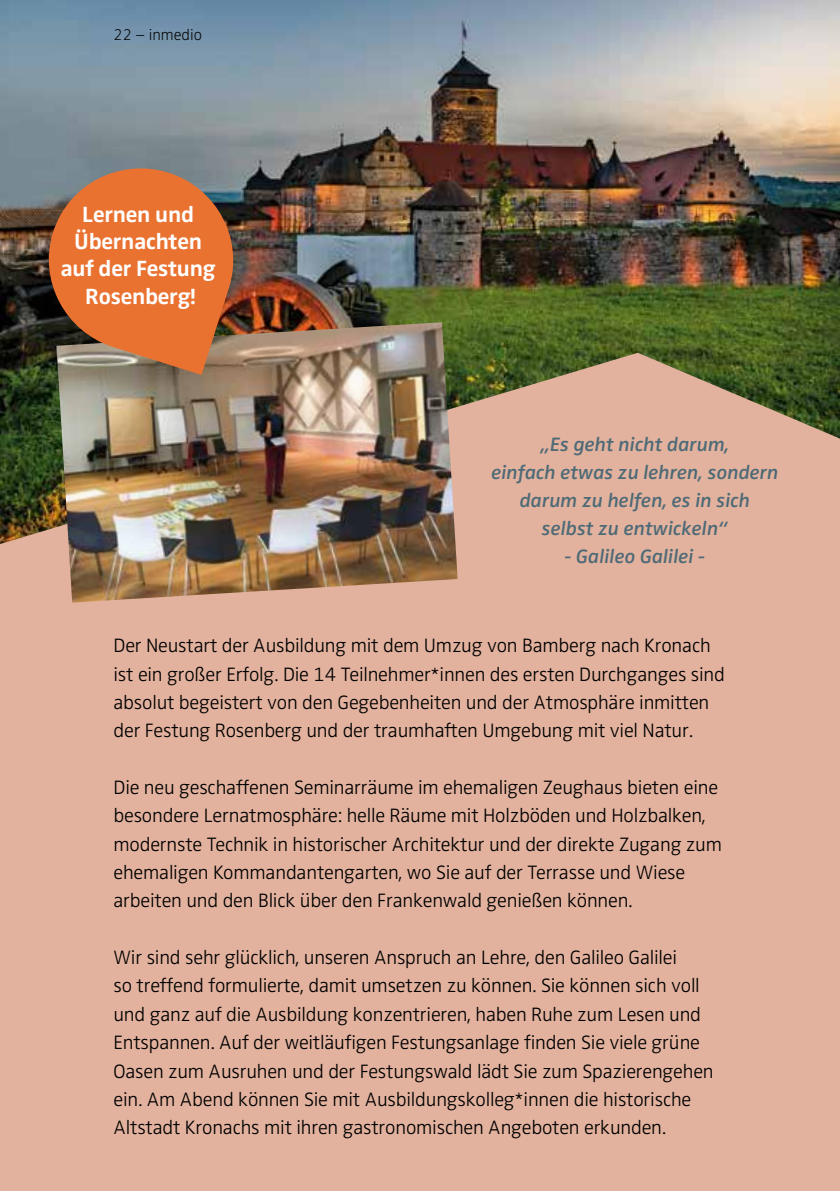
<style>
.page{position:relative;width:840px;height:1191px;background:#fff}
.page>*{position:absolute;margin:0;border:0;box-sizing:border-box;transform-origin:0 0}
.t1{font:22.8px/27.4px "Zwo w 6";letter-spacing:-.01em;color:#fff;text-align:center}
.t2{font:20px/28.4px "Zwo w 2";letter-spacing:-.01em;color:#000}
.t3{font:20px/28px "Zwo w 5 Italic";color:#4d6a76;text-align:center}
.t4{font:16px "Zwo w 1";color:#000}
</style>
<div class="page">
<img style="left:0;top:0;width:839px;height:353px">
<div style="left:0;top:353px;width:839px;height:838px;background:#e2b29e"></div>
<img style="left:56px;top:322px;width:401px;height:280px">
<svg style="left:38px;top:157px;width:206px;height:218px;background:#b96d42"></svg>
<p class="t4" style="left:113px;top:25px;width:90px">22 – inmedio</p>
<p class="t1" style="left:61px;top:200px;width:156px">Lernen und<br>Übernachten auf der Festung<br>Rosenberg!</p>
<p class="t3" style="left:491px;top:430px;width:288px">„Es geht nicht darum,<br>einfach etwas zu lehren, sondern darum zu helfen, es in sich<br>selbst zu entwickeln“</p>
<p class="t3" style="left:564px;top:542px;width:142px">- Galileo Galilei -</p>
<p class="t2" style="left:113px;top:631px;width:612px">Der Neustart der Ausbildung mit dem Umzug von Bamberg nach Kronach ist ein großer Erfolg. Die 14 Teilnehmer*innen des ersten Durchganges sind absolut begeistert von den Gegebenheiten und der Atmosphäre inmitten der Festung Rosenberg und der traumhaften Umgebung mit viel Natur.</p>
<p class="t2" style="left:113px;top:773px;width:609px">Die neu geschaffenen Seminarräume im ehemaligen Zeughaus bieten eine besondere Lernatmosphäre: helle Räume mit Holzböden und Holzbalken, modernste Technik in historischer Architektur und der direkte Zugang zum ehemaligen Kommandantengarten, wo Sie auf der Terrasse und Wiese arbeiten und den Blick über den Frankenwald genießen können.</p>
<p class="t2" style="left:113px;top:943px;width:601px">Wir sind sehr glücklich, unseren Anspruch an Lehre, den Galileo Galilei<br>so treffend formulierte, damit umsetzen zu können. Sie können sich voll und ganz auf die Ausbildung konzentrieren, haben Ruhe zum Lesen und Entspannen. Auf der weitläufigen Festungsanlage finden Sie viele grüne Oasen zum Ausruhen und der Festungswald lädt Sie zum Spazierengehen ein. Am Abend können Sie mit Ausbildungskolleg*innen die historische Altstadt Kronachs mit ihren gastronomischen Angeboten erkunden.</p>
</div>
